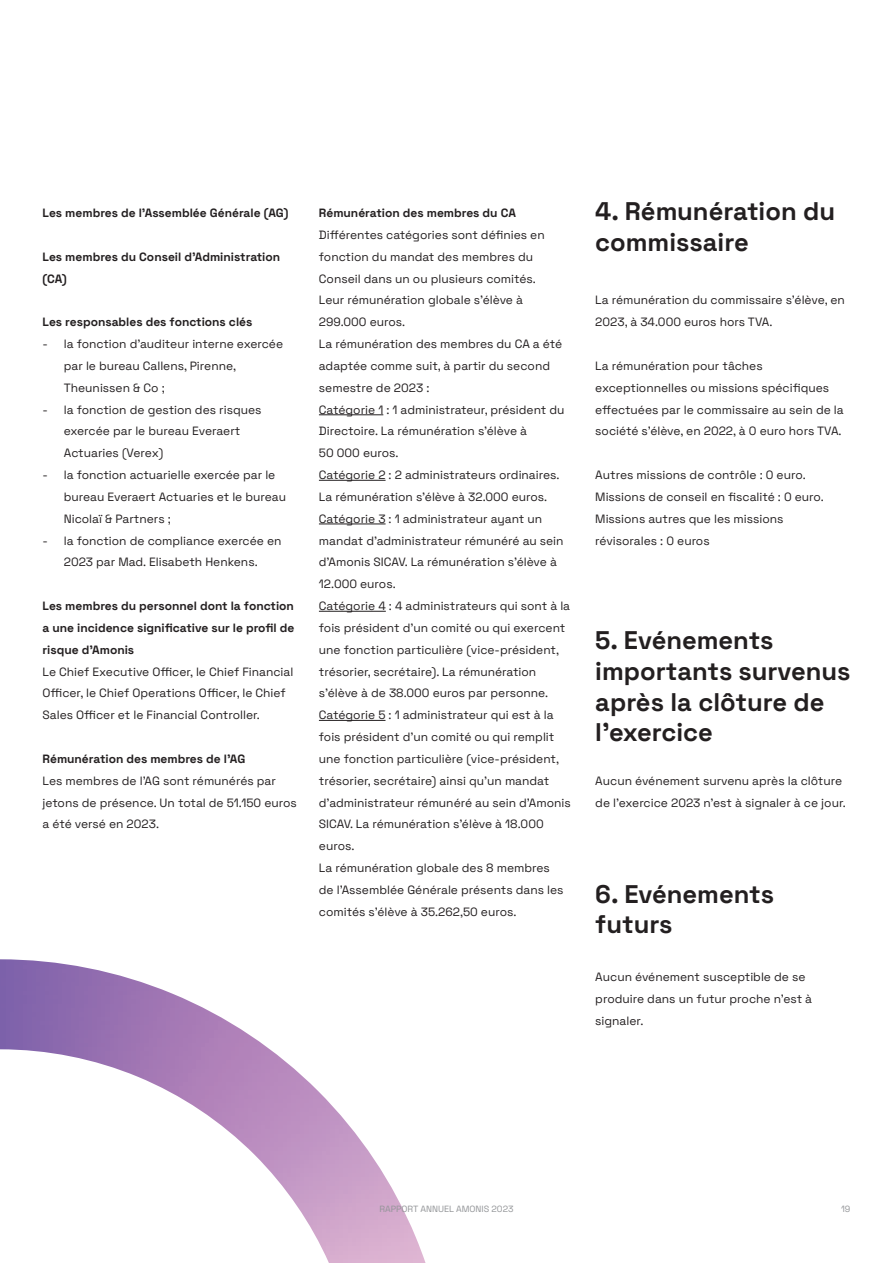
<style>
.page{position:relative;width:893px;height:1263px;background:#fff}
.page>*{position:absolute;margin:0;border:0;box-sizing:border-box;transform-origin:0 0}
.Titel{font:700 25.5px/30.6px "Space Grotesk";color:#231f20}
.t1{font:12px/21.9px "Space Grotesk";color:#231f20}
.t2{font:700 12px/21.9px "Space Grotesk";color:#231f20}
.t3{font:9px "Space Grotesk";color:#939598}
</style>
<div class="page">
<hr style="left:319px;top:414px;width:64px;height:1px;background:#231f20">
<hr style="left:319px;top:480px;width:67px;height:1px;background:#231f20">
<hr style="left:319px;top:524px;width:67px;height:1px;background:#231f20">
<hr style="left:319px;top:611px;width:67px;height:1px;background:#231f20">
<hr style="left:319px;top:720px;width:66px;height:1px;background:#231f20">
<img style="left:0;top:959px;width:426px;height:304px">
<img style="left:0;top:1091px;width:318px;height:172px">
<p class="t2" style="left:43px;top:201px;width:248px">Les membres de l’Assemblée Générale (AG)</p>
<p class="t2" style="left:43px;top:245px;width:239px">Les membres du Conseil d’Administration (CA)</p>
<p class="t2" style="left:43px;top:310px;width:211px">Les responsables des fonctions clés</p>
<p class="t1" style="left:64px;top:332px;width:221px;text-indent:-21px">- la fonction d’auditeur interne exercée par le bureau Callens, Pirenne,<br>Theunissen &amp; Co ;</p>
<p class="t1" style="left:64px;top:398px;width:199px;text-indent:-21px">- la fonction de gestion des risques exercée par le bureau Everaert<br>Actuaries (Verex)</p>
<p class="t1" style="left:64px;top:463px;width:224px;text-indent:-21px">- la fonction actuarielle exercée par le bureau Everaert Actuaries et le bureau<br>Nicolaï &amp; Partners ;</p>
<p class="t1" style="left:43px;top:529px;width:241px;text-align:center">- la fonction de compliance exercée en<br>2023 par Mad. Elisabeth Henkens.</p>
<p class="t2" style="left:43px;top:594px;width:253px;text-align:justify">Les membres du personnel dont la fonction a une incidence significative sur le profil de risque d’Amonis</p>
<p class="t1" style="left:43px;top:660px;width:252px">Le Chief Executive Officer, le Chief Financial<br>Officer, le Chief Operations Officer, le Chief<br>Sales Officer et le Financial Controller.</p>
<p class="t2" style="left:43px;top:747px;width:204px">Rémunération des membres de l’AG</p>
<p class="t1" style="left:43px;top:769px;width:256px">Les membres de l’AG sont rémunérés par jetons de présence. Un total de 51.150 euros a été versé en 2023.</p>
<p class="t2" style="left:319px;top:201px;width:199px">Rémunération des membres du CA</p>
<p class="t1" style="left:319px;top:223px;width:227px">Différentes catégories sont définies en fonction du mandat des membres du<br>Conseil dans un ou plusieurs comités.</p>
<p class="t1" style="left:319px;top:289px;width:206px">Leur rémunération globale s’élève à</p>
<p class="t1" style="left:319px;top:310px;width:88px">299.000 euros.</p>
<p class="t1" style="left:319px;top:332px;width:245px">La rémunération des membres du CA a été adaptée comme suit, à partir du second semestre de 2023 :</p>
<p class="t1" style="left:319px;top:398px;width:247px">Catégorie 1 : 1 administrateur, président du<br>Directoire. La rémunération s’élève à</p>
<p class="t1" style="left:319px;top:441px;width:81px">50 000 euros.</p>
<p class="t1" style="left:319px;top:463px;width:242px">Catégorie 2 : 2 administrateurs ordinaires.<br>La rémunération s’élève à 32.000 euros.</p>
<p class="t1" style="left:319px;top:507px;width:246px">Catégorie 3 : 1 administrateur ayant un mandat d’administrateur rémunéré au sein d’Amonis SICAV. La rémunération s’élève à</p>
<p class="t1" style="left:319px;top:572px;width:78px">12.000 euros.</p>
<p class="t1" style="left:319px;top:594px;width:253px">Catégorie 4 : 4 administrateurs qui sont à la fois président d’un comité ou qui exercent une fonction particulière (vice-président, trésorier, secrétaire). La rémunération s’élève à de 38.000 euros par personne.</p>
<p class="t1" style="left:319px;top:703px;width:253px">Catégorie 5 : 1 administrateur qui est à la fois président d’un comité ou qui remplit une fonction particulière (vice-président, trésorier, secrétaire) ainsi qu’un mandat d’administrateur rémunéré au sein d’Amonis SICAV. La rémunération s’élève à 18.000 euros.</p>
<p class="t1" style="left:319px;top:856px;width:246px">La rémunération globale des 8 membres de l’Assemblée Générale présents dans les comités s’élève à 35.262,50 euros.</p>
<p class="Titel" style="left:595px;top:195px;width:241px">4. Rémunération du commissaire</p>
<p class="t1" style="left:595px;top:289px;width:251px">La rémunération du commissaire s’élève, en<br>2023, à 34.000 euros hors TVA.</p>
<p class="t1" style="left:595px;top:354px;width:250px">La rémunération pour tâches exceptionnelles ou missions spécifiques effectuées par le commissaire au sein de la société s’élève, en 2022, à 0 euro hors TVA.</p>
<p class="t1" style="left:595px;top:463px;width:212px">Autres missions de contrôle : 0 euro.</p>
<p class="t1" style="left:595px;top:485px;width:230px">Missions de conseil en fiscalité : 0 euro.</p>
<p class="t1" style="left:595px;top:507px;width:190px">Missions autres que les missions</p>
<p class="t1" style="left:595px;top:529px;width:116px">révisorales : 0 euros</p>
<p class="Titel" style="left:595px;top:624px;width:257px">5. Evénements importants survenus après la clôture de l’exercice</p>
<p class="t1" style="left:595px;top:769px;width:252px">Aucun événement survenu après la clôture de l’exercice 2023 n’est à signaler à ce jour.</p>
<p class="Titel" style="left:595px;top:877px;width:180px">6. Evénements futurs</p>
<p class="t1" style="left:595px;top:965px;width:218px">Aucun événement susceptible de se produire dans un futur proche n’est à signaler.</p>
<p class="t3" style="left:379px;top:1202px;width:136px">RAPPORT ANNUEL AMONIS 2023</p>
<p class="t3" style="left:841px;top:1202px;width:11px">19</p>
</div>
